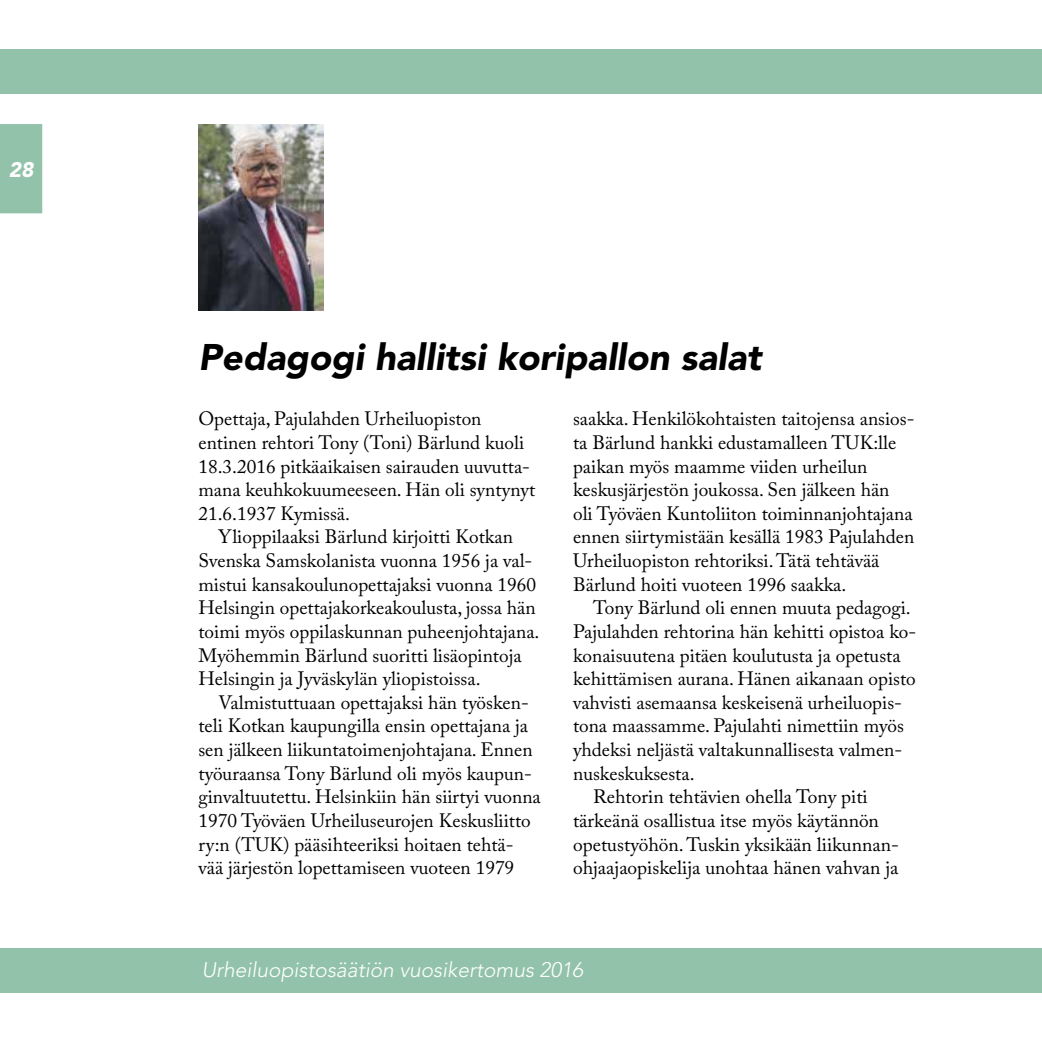
<style>
.page{position:relative;width:1042px;height:1042px;background:#fff}
.page>*{position:absolute;margin:0;border:0;box-sizing:border-box;transform-origin:0 0}
.t1{font:italic 900 36.75px "Avenir";color:#000}
.t2{font:italic 300 21px "Avenir";color:#fff}
.t3{font:italic 900 21px "Avenir";color:#fff}
.t4{font:19.25px/23.6px "Adobe Caslon Pro";color:#000}
</style>
<div class="page">
<div style="left:0;top:124px;width:42px;height:89px;background:#92c3aa"></div>
<div style="left:0;top:947px;width:1042px;height:45px;background:#92c3aa"></div>
<div style="left:0;top:50px;width:1042px;height:44px;background:#92c3aa"></div>
<img style="left:198px;top:124px;width:125px;height:187px">
<p class="t3" style="left:9px;top:157px;width:26px">28</p>
<h1 class="t1" style="left:198px;top:335px;width:564px">Pedagogi hallitsi koripallon salat</h1>
<p class="t4" style="left:198px;top:407px;width:338px">Opettaja, Pajulahden Urheiluopiston entinen rehtori Tony (Toni) Bärlund kuoli 18.3.2016 pitkäaikaisen sairauden uuvutta&shy;mana keuhkokuumeeseen. Hän oli syntynyt 21.6.1937 Kymissä.</p>
<p class="t4" style="left:198px;top:525px;width:342px;text-indent:20px">Ylioppilaaksi Bärlund kirjoitti Kotkan Svenska Samskolanista vuonna 1956 ja val&shy;mistui kansakoulunopettajaksi vuonna 1960<br>Helsingin opettajakorkeakoulusta, jossa hän toimi myös oppilaskunnan puheenjohtajana.<br>Myöhemmin Bärlund suoritti lisäopintoja Helsingin ja Jyväskylän yliopistoissa.</p>
<p class="t4" style="left:198px;top:690px;width:344px;text-indent:20px">Valmistuttuaan opettajaksi hän työsken&shy;teli Kotkan kaupungilla ensin opettajana ja sen jälkeen liikuntatoimenjohtajana. Ennen työuraansa Tony Bärlund oli myös kaupun&shy;ginvaltuutettu. Helsinkiin hän siirtyi vuonna 1970 Työväen Urheiluseurojen Keskusliitto ry:n (TUK) pääsihteeriksi hoitaen tehtä&shy;vää järjestön lopettamiseen vuoteen 1979</p>
<p class="t4" style="left:573px;top:407px;width:343px">saakka. Henkilökohtaisten taitojensa ansios&shy;ta Bärlund hankki edustamalleen TUK:lle paikan myös maamme viiden urheilun keskusjärjestön joukossa. Sen jälkeen hän<br>oli Työväen Kuntoliiton toiminnanjohtajana ennen siirtymistään kesällä 1983 Pajulahden Urheiluopiston rehtoriksi. Tätä tehtävää Bärlund hoiti vuoteen 1996 saakka.</p>
<p class="t4" style="left:593px;top:596px;width:319px">Tony Bärlund oli ennen muuta pedagogi.</p>
<p class="t4" style="left:573px;top:619px;width:345px">Pajulahden rehtorina hän kehitti opistoa ko-</p>
<p class="t4" style="left:573px;top:643px;width:329px">konaisuutena pitäen koulutusta ja opetusta</p>
<p class="t4" style="left:573px;top:667px;width:344px">kehittämisen aurana. Hänen aikanaan opisto</p>
<p class="t4" style="left:573px;top:690px;width:330px">vahvisti asemaansa keskeisenä urheiluopis-</p>
<p class="t4" style="left:573px;top:714px;width:332px">tona maassamme. Pajulahti nimettiin myös</p>
<p class="t4" style="left:573px;top:737px;width:331px">yhdeksi neljästä valtakunnallisesta valmen-</p>
<p class="t4" style="left:573px;top:761px;width:123px">nuskeskuksesta.</p>
<p class="t4" style="left:593px;top:785px;width:276px">Rehtorin tehtävien ohella Tony piti</p>
<p class="t4" style="left:573px;top:808px;width:307px">tärkeänä osallistua itse myös käytännön</p>
<p class="t4" style="left:573px;top:832px;width:327px">opetustyöhön. Tuskin yksikään liikunnan-</p>
<p class="t4" style="left:573px;top:856px;width:327px">ohjaajaopiskelija unohtaa hänen vahvan ja</p>
<p class="t2" style="left:202px;top:957px;width:383px">Urheiluopistosäätiön vuosikertomus 2016</p>
</div>
